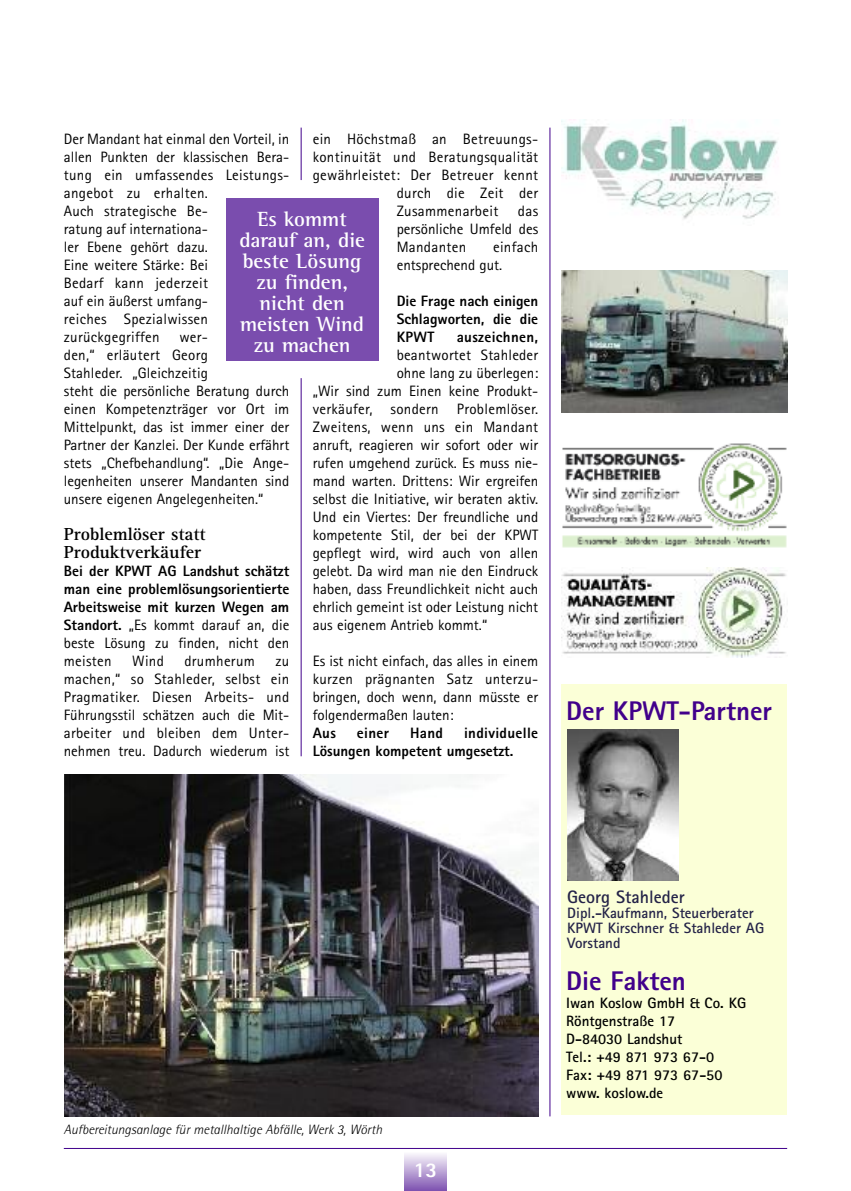
<style>
.page{position:relative;width:851px;height:1191px;background:#fff}
.page>*{position:absolute;margin:0;border:0;box-sizing:border-box;transform-origin:0 0}
.t1{font:800 27px "Rotis Sans Serif";color:#41008b}
.t2{font:700 21px/21px "Rotis Semi Serif";color:#fff;text-align:center}
.t3{font:800 21px "Rotis Sans Serif";color:#fff}
.t4{font:700 18px/18px "Rotis Serif";color:#000}
.t5{font:700 18px "Rotis Sans Serif";color:#242348}
.t6{font:15px/18px "Rotis Sans Serif";color:#000}
.t7{font:800 15px/18px "Rotis Sans Serif";color:#000;text-align:justify}
.t8{font:15px "Rotis Sans Serif";letter-spacing:.02em;color:#000}
.t9{font:700 15px/18px "Rotis Sans Serif";color:#000}
.t10{font:700 15px/15px "Rotis Sans Serif";color:#242348}
.t11{font:800 15px "Rotis Sans Serif";letter-spacing:.02em;color:#000}
.t12{font:italic 300 13.5px "Rotis Semi Sans";color:#000}
.s1{font-weight:400}
</style>
<div class="page">
<div style="left:404px;top:1152px;width:42px;height:39px;background:linear-gradient(to bottom,#fcfafd,#7d52b0)"></div>
<div style="left:226px;top:198px;width:152px;height:162px;background:#7a4dae"></div>
<hr style="left:301px;top:128px;width:1px;height:52px;background:#41008b">
<hr style="left:301px;top:378px;width:1px;height:378px;background:#41008b">
<div style="left:561px;top:684px;width:226px;height:430px;background:#fbffd7"></div>
<img style="left:567px;top:729px;width:111px;height:152px">
<hr style="left:64px;top:1148px;width:723px;height:1px;background:#41008b">
<hr style="left:549px;top:128px;width:1px;height:988px;background:#41008b">
<img style="left:64px;top:774px;width:474px;height:342px">
<img style="left:561px;top:270px;width:226px;height:142px">
<img style="left:561px;top:119px;width:217px;height:100px">
<img style="left:561px;top:567px;width:225px;height:90px">
<img style="left:562px;top:443px;width:225px;height:105px">
<p class="t8" style="left:313px;top:134px;width:227px">ein Höchstmaß an Betreuungs-</p>
<p class="t8" style="left:313px;top:152px;width:227px">kontinuität und Beratungsqualität</p>
<p class="t8" style="left:313px;top:170px;width:227px">gewährleistet: Der Betreuer kennt</p>
<p class="t8" style="left:396px;top:188px;width:143px">durch die Zeit der</p>
<p class="t8" style="left:396px;top:206px;width:103px">Zusammenarbeit</p>
<p class="t6" style="left:64px;top:131px;width:227px">Der Mandant hat einmal den Vorteil, in allen Punkten der klassischen Bera&shy;tung ein umfassendes Leistungs&shy;angebot zu erhalten.<br>Auch strategische Be-<br>ratung auf internationa-<br>ler Ebene gehört dazu.<br>Eine weitere Stärke: Bei<br>Bedarf kann jederzeit<br>auf ein äußerst umfang-<br>reiches Spezialwissen zurückgegriffen</p>
<p class="t6" style="left:396px;top:203px;width:143px;text-align:justify;text-indent:121px">das persönliche Umfeld des Mandanten</p>
<h2 class="t2" style="left:239px;top:210px;width:127px">Es kommt darauf an, die beste Lösung zu finden, nicht den meisten Wind zu machen</h2>
<p class="t6" style="left:396px;top:239px;width:143px;text-indent:96px">einfach entsprechend gut.</p>
<p class="t7" style="left:396px;top:293px;width:143px">Die Frage nach einigen Schlagworten, die die KPWT</p>
<p class="t11" style="left:456px;top:332px;width:83px">auszeichnen,</p>
<p class="t6" style="left:396px;top:347px;width:143px">beantwortet Stahleder</p>
<p class="t6" style="left:396px;top:365px;width:143px">ohne lang zu überlegen:</p>
<p class="t6" style="left:313px;top:383px;width:227px">„Wir sind zum Einen keine Produkt-</p>
<p class="t8" style="left:313px;top:404px;width:227px">verkäufer, sondern Problemlöser.</p>
<p class="t8" style="left:313px;top:422px;width:227px">Zweitens, wenn uns ein Mandant</p>
<p class="t6" style="left:313px;top:437px;width:227px">anruft, reagieren wir sofort oder wir</p>
<p class="t6" style="left:313px;top:455px;width:227px">rufen umgehend zurück. Es muss nie-</p>
<p class="t6" style="left:313px;top:473px;width:227px">mand warten. Drittens: Wir ergreifen</p>
<p class="t6" style="left:313px;top:491px;width:227px">selbst die Initiative, wir beraten aktiv.</p>
<p class="t6" style="left:313px;top:509px;width:227px">Und ein Viertes: Der freundliche und</p>
<p class="t6" style="left:313px;top:527px;width:227px">kompetente Stil, der bei der KPWT</p>
<p class="t6" style="left:313px;top:545px;width:227px">gepflegt wird, wird auch von allen</p>
<p class="t6" style="left:313px;top:563px;width:227px">gelebt. Da wird man nie den Eindruck</p>
<p class="t6" style="left:313px;top:581px;width:227px">haben, dass Freundlichkeit nicht auch</p>
<p class="t6" style="left:313px;top:599px;width:227px">ehrlich gemeint ist oder Leistung nicht</p>
<p class="t6" style="left:313px;top:617px;width:176px">aus eigenem Antrieb kommt.“</p>
<p class="t6" style="left:313px;top:653px;width:227px;text-align:justify">Es ist nicht einfach, das alles in einem kurzen prägnanten Satz unterzu&shy;bringen, doch wenn, dann müsste er folgendermaßen lauten:</p>
<p class="t7" style="left:313px;top:725px;width:25px">Aus</p>
<p class="t7" style="left:357px;top:725px;width:34px">einer</p>
<p class="t7" style="left:410px;top:725px;width:34px">Hand</p>
<p class="t6" style="left:64px;top:329px;width:227px;text-indent:115px">wer-<br>den,“ erläutert Georg<br>Stahleder. „Gleichzeitig<br>steht die persönliche Beratung durch einen Kompetenzträger vor Ort im<br>Mittelpunkt, das ist immer einer der<br>Partner der Kanzlei. Der Kunde erfährt stets „Chefbehandlung“. „Die Ange&shy;legenheiten unserer Mandanten sind unsere eigenen Angelegenheiten.“</p>
<p class="t4" style="left:64px;top:527px;width:143px">Problemlöser statt<br>Produktverkäufer</p>
<p class="t7" style="left:64px;top:563px;width:227px">Bei der KPWT AG Landshut schätzt man eine problemlösungsorientierte Arbeitsweise mit kurzen Wegen am Standort. <span class="s1">„Es kommt darauf an, die beste Lösung zu finden, nicht den meisten</span></p>
<p class="t6" style="left:132px;top:653px;width:33px">Wind</p>
<p class="t8" style="left:184px;top:656px;width:72px">drumherum</p>
<p class="t6" style="left:64px;top:653px;width:227px;text-align:justify;text-indent:211px">zu machen,“ so Stahleder, selbst ein Pragmatiker. Diesen Arbeits- und Führungsstil schätzen auch die Mit&shy;arbeiter und bleiben dem Unter&shy;nehmen treu. Dadurch wiederum ist</p>
<p class="t7" style="left:313px;top:725px;width:227px;text-indent:151px">individuelle<br>Lösungen kompetent umgesetzt.</p>
<h1 class="t1" style="left:566px;top:701px;width:207px">Der KPWT-Partner</h1>
<p class="t12" style="left:64px;top:1125px;width:320px">Aufbereitungsanlage für metallhaltige Abfälle, Werk 3, Wörth</p>
<h2 class="t3" style="left:414px;top:1162px;width:25px">13</h2>
<p class="t5" style="left:567px;top:890px;width:119px">Georg Stahleder</p>
<p class="t10" style="left:567px;top:906px;width:198px">Dipl.-Kaufmann, Steuerberater<br>KPWT Kirschner &amp; Stahleder AG<br>Vorstand</p>
<h1 class="t1" style="left:566px;top:971px;width:121px">Die Fakten</h1>
<p class="t9" style="left:566px;top:995px;width:181px">Iwan Koslow GmbH &amp; Co. KG<br>Röntgenstraße 17<br>D-84030 Landshut<br>Tel.: +49 871 973 67-0<br>Fax: +49 871 973 67-50 www. koslow.de</p>
</div>
